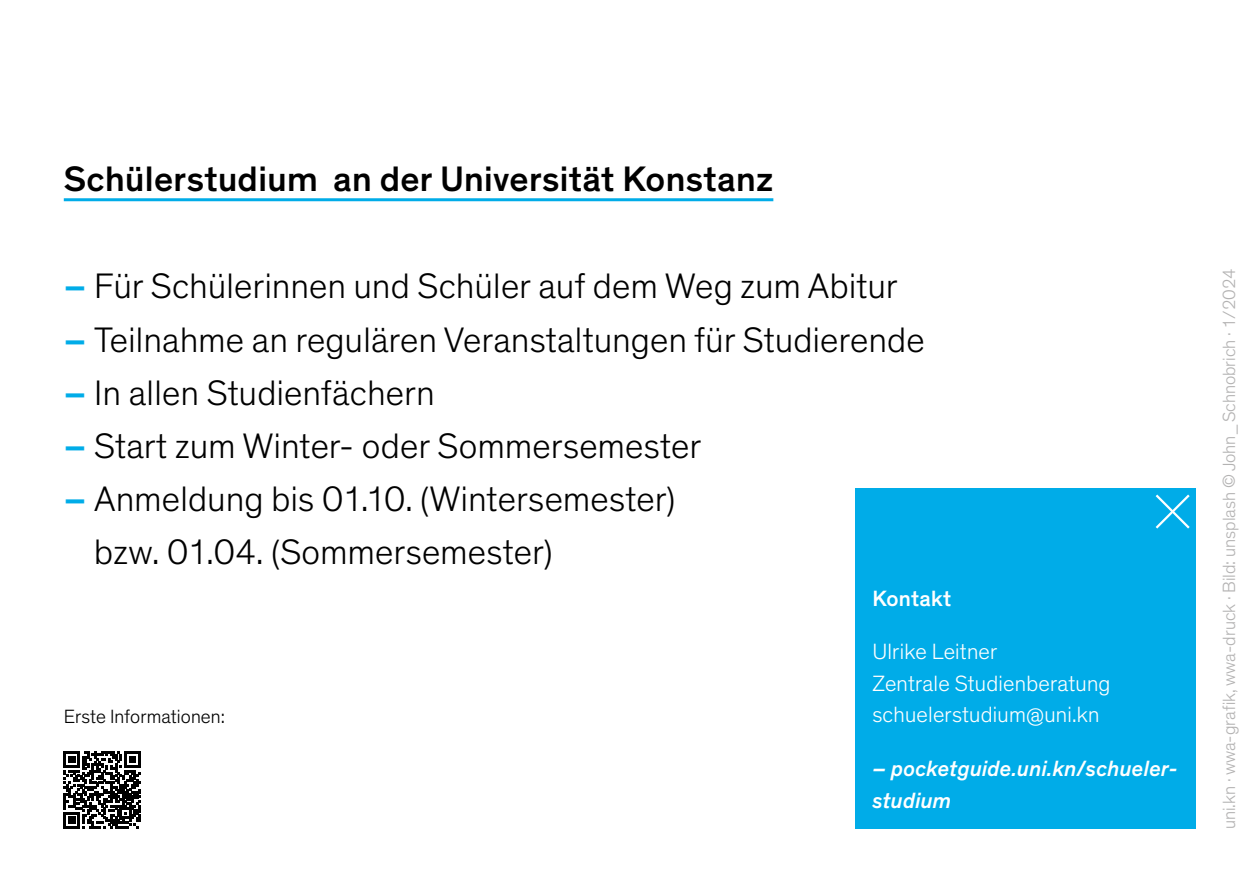
<style>
.page{position:relative;width:1259px;height:893px;background:#fff}
.page>*{position:absolute;margin:0;border:0;box-sizing:border-box;transform-origin:0 0}
.t1{font:300 36px/53.1px "Theinhardt";letter-spacing:.01em;color:#000}
.t2{font:500 36px "Theinhardt";letter-spacing:.01em;color:#000}
.t3{font:300 22.5px/31.8px "Theinhardt";letter-spacing:.01em;color:#fff}
.t4{font:italic 500 22.5px/31.8px "Theinhardt";letter-spacing:.01em;color:#fff}
.t5{font:500 22.5px "Theinhardt";letter-spacing:.01em;color:#fff}
.t6{font:300 19.5px "Theinhardt";letter-spacing:.005em;color:#000}
.t7{font:300 18px "Theinhardt";color:#b3b2b2}
.s1{font-weight:500;color:#00ace8}
</style>
<div class="page">
<div style="left:855px;top:489px;width:340px;height:340px;background:#00ace8"></div>
<svg style="left:1155px;top:494px;width:35px;height:35px"></svg>
<svg style="left:64px;top:751px;width:77px;height:77px"></svg>
<hr style="left:64px;top:198px;width:709px;height:3px;background:#00ace8">
<p class="t2" style="left:64px;top:158px;width:711px">Schülerstudium an der Universität Konstanz</p>
<p class="t1" style="left:64px;top:260px;width:835px"><span class="s1">–</span> Für Schülerinnen und Schüler auf dem Weg zum Abitur</p>
<p class="t1" style="left:64px;top:314px;width:862px"><span class="s1">–</span> Teilnahme an regulären Veranstaltungen für Studierende</p>
<p class="t1" style="left:64px;top:367px;width:372px"><span class="s1">–</span> In allen Studienfächern</p>
<p class="t1" style="left:64px;top:420px;width:639px"><span class="s1">–</span> Start zum Winter- oder Sommersemester</p>
<p class="t1" style="left:94px;top:473px;width:582px;text-indent:-30px"><span class="s1">–</span> Anmeldung bis 01.10. (Wintersemester) bzw. 01.04. (Sommersemester)</p>
<p class="t6" style="left:64px;top:705px;width:163px">Erste Informationen:</p>
<p class="t5" style="left:872px;top:585px;width:80px">Kontakt</p>
<p class="t3" style="left:872px;top:636px;width:240px">Ulrike Leitner<br>Zentrale Studienberatung schuelerstudium@uni.kn</p>
<p class="t4" style="left:872px;top:752px;width:307px">– pocketguide.uni.kn/schueler&shy;studium</p>
<p class="t7" style="left:1218px;top:829px;width:563px;rotate:-90deg">uni.kn · wwa-grafik, wwa-druck · Bild: unsplash © John_Schnobrich · 1/2024</p>
</div>
